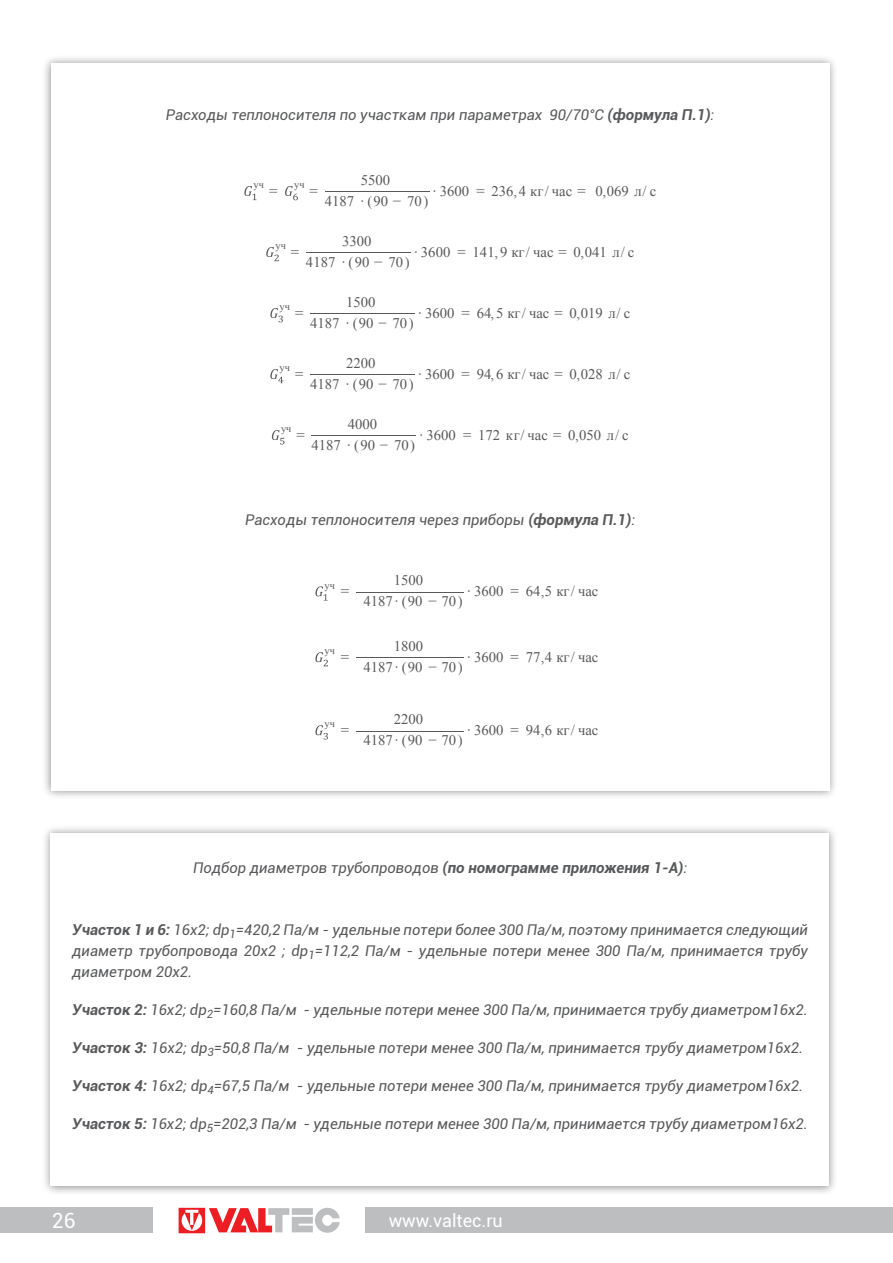
<style>
.page{position:relative;width:893px;height:1263px;background:#fff}
.page>*{position:absolute;margin:0;border:0;box-sizing:border-box;transform-origin:0 0}
.t1{font:21px "Roboto";color:#fff}
.t2{font:18px "Roboto";color:#fff}
.t3{font:italic 14.85px/21px "Roboto";color:#58595b;text-align:justify}
.t4{font:14.7px/20.9px "Times New Roman";color:#58595b;text-align:center}
.t5{font:10.35px "Times New Roman";letter-spacing:.005em;color:#58595b}
.s1{font-weight:700;font-size:15px}
</style>
<div class="page">
<div style="left:0;top:1208px;width:153px;height:25px;background:#bcbec0"></div>
<svg style="left:179px;top:1208px;width:161px;height:25px"></svg>
<div style="left:365px;top:1208px;width:528px;height:25px;background:#bcbec0"></div>
<div style="left:42px;top:55px;width:796px;height:745px;background:#000;opacity:.45"></div>
<div style="left:51px;top:64px;width:778px;height:727px;background:#fff"></div>
<hr style="left:829px;top:153px;width:1px;height:326px;background:#fff">
<svg style="left:244px;top:186px;width:13px;height:14px"></svg>
<svg style="left:285px;top:186px;width:13px;height:14px"></svg>
<hr style="left:325px;top:191px;width:105px;height:1px;background:#58595b">
<svg style="left:266px;top:247px;width:13px;height:14px"></svg>
<hr style="left:306px;top:252px;width:105px;height:1px;background:#58595b">
<svg style="left:270px;top:308px;width:13px;height:14px"></svg>
<hr style="left:310px;top:313px;width:105px;height:1px;background:#58595b">
<svg style="left:270px;top:369px;width:13px;height:14px"></svg>
<hr style="left:310px;top:374px;width:105px;height:1px;background:#58595b">
<svg style="left:272px;top:430px;width:12px;height:14px"></svg>
<hr style="left:311px;top:435px;width:105px;height:1px;background:#58595b">
<svg style="left:315px;top:586px;width:12px;height:14px"></svg>
<hr style="left:356px;top:592px;width:108px;height:1px;background:#58595b">
<svg style="left:315px;top:652px;width:13px;height:14px"></svg>
<hr style="left:356px;top:657px;width:108px;height:1px;background:#58595b">
<svg style="left:315px;top:725px;width:13px;height:14px"></svg>
<hr style="left:356px;top:730px;width:108px;height:1px;background:#58595b">
<div style="left:41px;top:824px;width:797px;height:371px;background:#000;opacity:.45"></div>
<div style="left:51px;top:833px;width:778px;height:353px;background:#fff"></div>
<p class="t3" style="left:166px;top:104px;width:550px">Расходы теплоносителя по участкам при параметрах 90/70°С <span class="s1">(формула П.1)</span>:</p>
<p class="t5" style="left:254px;top:178px;width:12px">уч</p>
<p class="t4" style="left:269px;top:180px;width:10px">=</p>
<p class="t4" style="left:325px;top:169px;width:105px">5500<br>4187 ∙ (90 − 70)</p>
<p class="t4" style="left:433px;top:180px;width:225px">∙ 3600 = 236,4 кг/ час = 0,069 л/ с</p>
<p class="t5" style="left:294px;top:178px;width:12px">уч</p>
<p class="t4" style="left:310px;top:180px;width:10px">=</p>
<p class="t4" style="left:306px;top:230px;width:105px">3300<br>4187 ∙ (90 − 70)</p>
<p class="t4" style="left:414px;top:241px;width:222px">∙ 3600 = 141,9 кг/ час = 0,041 л/ с</p>
<p class="t5" style="left:275px;top:239px;width:12px">уч</p>
<p class="t4" style="left:291px;top:241px;width:10px">=</p>
<p class="t4" style="left:310px;top:291px;width:105px">1500<br>4187 ∙ (90 − 70)</p>
<p class="t4" style="left:418px;top:302px;width:214px">∙ 3600 = 64,5 кг/ час = 0,019 л/ с</p>
<p class="t5" style="left:280px;top:300px;width:12px">уч</p>
<p class="t4" style="left:295px;top:302px;width:10px">=</p>
<p class="t4" style="left:310px;top:352px;width:105px">2200<br>4187 ∙ (90 − 70)</p>
<p class="t4" style="left:418px;top:363px;width:214px">∙ 3600 = 94,6 кг/ час = 0,028 л/ с</p>
<p class="t5" style="left:280px;top:361px;width:12px">уч</p>
<p class="t4" style="left:295px;top:363px;width:10px">=</p>
<p class="t4" style="left:311px;top:413px;width:105px">4000<br>4187 ∙ (90 − 70)</p>
<p class="t4" style="left:420px;top:424px;width:211px">∙ 3600 = 172 кг/ час = 0,050 л/ с</p>
<p class="t5" style="left:281px;top:422px;width:12px">уч</p>
<p class="t4" style="left:296px;top:424px;width:10px">=</p>
<p class="t3" style="left:245px;top:509px;width:391px">Расходы теплоносителя через приборы <span class="s1">(формула П.1)</span>:</p>
<p class="t5" style="left:325px;top:578px;width:12px">уч</p>
<p class="t4" style="left:341px;top:581px;width:10px">=</p>
<p class="t5" style="left:325px;top:644px;width:12px">уч</p>
<p class="t4" style="left:341px;top:646px;width:10px">=</p>
<p class="t4" style="left:363px;top:570px;width:101px;text-align:left;text-indent:30px">1500<br>4187∙ (90 − 70)</p>
<p class="t4" style="left:467px;top:581px;width:133px">∙ 3600 = 64,5 кг/ час</p>
<p class="t4" style="left:363px;top:635px;width:101px;text-align:left;text-indent:30px">1800<br>4187∙ (90 − 70)</p>
<p class="t4" style="left:467px;top:646px;width:133px">∙ 3600 = 77,4 кг/ час</p>
<p class="t5" style="left:325px;top:717px;width:12px">уч</p>
<p class="t4" style="left:341px;top:720px;width:10px">=</p>
<p class="t4" style="left:363px;top:708px;width:101px;text-align:left;text-indent:30px">2200<br>4187∙ (90 − 70)</p>
<p class="t4" style="left:467px;top:720px;width:133px">∙ 3600 = 94,6 кг/ час</p>
<p class="t3" style="left:193px;top:857px;width:496px">Подбор диаметров трубопроводов <span class="s1">(по номограмме приложения 1-А)</span>:</p>
<p class="t3" style="left:72px;top:918px;width:737px"><span class="s1">Участок 1 и 6:</span> 16х2; dp<sub>1</sub>=420,2 Па/м - удельные потери более 300 Па/м, поэтому принимается следующий диаметр трубопровода 20х2 ; dp<sub>1</sub>=112,2 Па/м - удельные потери менее 300 Па/м, принимается трубу диаметром 20х2.</p>
<p class="t3" style="left:72px;top:998px;width:737px"><span class="s1">Участок 2:</span> 16х2; dp<sub>2</sub>=160,8 Па/м - удельные потери менее 300 Па/м, принимается трубу диаметром16х2.</p>
<p class="t3" style="left:72px;top:1036px;width:732px"><span class="s1">Участок 3:</span> 16х2; dp<sub>3</sub>=50,8 Па/м - удельные потери менее 300 Па/м, принимается трубу диаметром16х2.</p>
<p class="t3" style="left:72px;top:1074px;width:732px"><span class="s1">Участок 4:</span> 16х2; dp<sub>4</sub>=67,5 Па/м - удельные потери менее 300 Па/м, принимается трубу диаметром16х2.</p>
<p class="t3" style="left:72px;top:1112px;width:737px"><span class="s1">Участок 5:</span> 16х2; dp<sub>5</sub>=202,3 Па/м - удельные потери менее 300 Па/м, принимается трубу диаметром16х2.</p>
<h1 class="t1" style="left:52px;top:1206px;width:25px">26</h1>
<p class="t2" style="left:389px;top:1208px;width:116px">www.valtec.ru</p>
</div>
